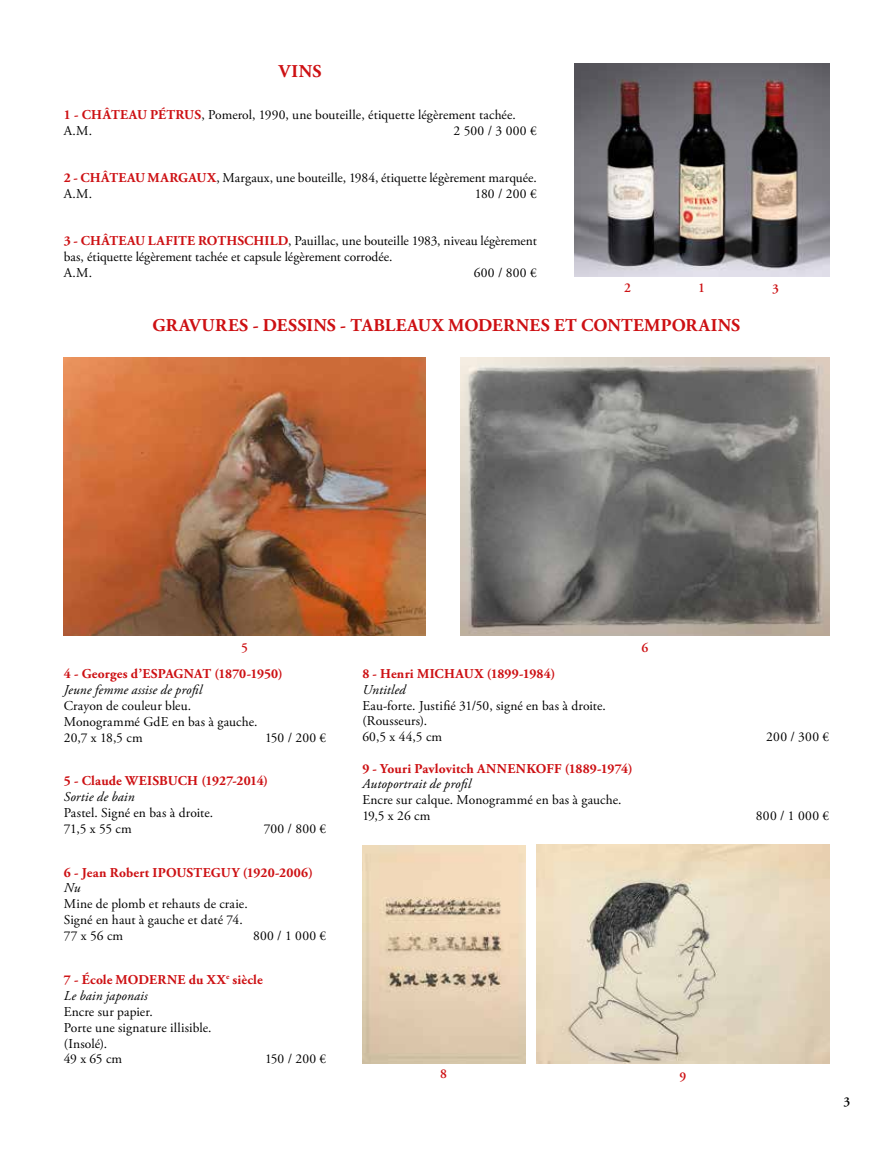
<style>
.page{position:relative;width:893px;height:1149px;background:#fff}
.page>*{position:absolute;margin:0;border:0;box-sizing:border-box;transform-origin:0 0}
.t1{font:700 18px "Adobe Garamond Pro";letter-spacing:.02em;color:#cd1013}
.t2{font:13.5px/15.9px "Adobe Garamond Pro";letter-spacing:.005em;color:#000}
.t3{font:700 13.5px/15.9px "Adobe Garamond Pro";letter-spacing:.015em;color:#cd1013}
.t4{font:italic 13.5px "Adobe Garamond Pro";letter-spacing:.01em;color:#000}
.t5{font:600 13.5px "Adobe Garamond Pro";color:#cd1013}
.t6{font:600 13.5px "Adobe Garamond Pro";color:#000}
.s1{font-weight:700;color:#cd1013}
.s2{font-weight:400;font-style:italic;color:#000}
</style>
<div class="page">
<img style="left:362px;top:845px;width:163px;height:218px">
<img style="left:64px;top:357px;width:361px;height:278px">
<img style="left:461px;top:357px;width:368px;height:278px">
<img style="left:537px;top:844px;width:292px;height:219px">
<img style="left:574px;top:64px;width:255px;height:212px">
<h1 class="t1" style="left:279px;top:61px;width:44px">VINS</h1>
<p class="t2" style="left:64px;top:107px;width:454px"><span class="s1">1 - CHÂTEAU PÉTRUS</span>, Pomerol, 1990, une bouteille, étiquette légèrement tachée.<br>A.M.</p>
<p class="t2" style="left:454px;top:123px;width:85px">2 500 / 3 000 €</p>
<p class="t2" style="left:64px;top:170px;width:474px"><span class="s1">2 - CHÂTEAU MARGAUX</span>, Margaux, une bouteille, 1984, étiquette légèrement marquée.<br>A.M.</p>
<p class="t2" style="left:475px;top:186px;width:63px">180 / 200 €</p>
<p class="t2" style="left:64px;top:233px;width:475px"><span class="s1">3 - CHÂTEAU LAFITE ROTHSCHILD</span>, Pauillac, une bouteille 1983, niveau légèrement bas, étiquette légèrement tachée et capsule légèrement corrodée.<br>A.M.</p>
<p class="t2" style="left:474px;top:265px;width:64px">600 / 800 €</p>
<p class="t5" style="left:624px;top:279px;width:8px">2</p>
<p class="t5" style="left:698px;top:279px;width:8px">1</p>
<p class="t5" style="left:772px;top:280px;width:8px">3</p>
<h1 class="t1" style="left:153px;top:315px;width:589px">GRAVURES - DESSINS - TABLEAUX MODERNES ET CONTEMPORAINS</h1>
<p class="t5" style="left:241px;top:640px;width:8px">5</p>
<p class="t5" style="left:641px;top:640px;width:8px">6</p>
<p class="t3" style="left:64px;top:666px;width:220px">4 - Georges d’ESPAGNAT (1870-1950)</p>
<p class="t4" style="left:64px;top:681px;width:140px">Jeune femme assise de profil</p>
<p class="t2" style="left:64px;top:698px;width:195px">Crayon de couleur bleu.<br>Monogrammé GdE en bas à gauche.<br>20,7 x 18,5 cm</p>
<p class="t2" style="left:265px;top:730px;width:63px">150 / 200 €</p>
<p class="t3" style="left:64px;top:773px;width:206px">5 - Claude WEISBUCH (1927-2014)</p>
<p class="t4" style="left:64px;top:788px;width:72px">Sortie de bain</p>
<p class="t2" style="left:64px;top:805px;width:151px">Pastel. Signé en bas à droite.<br>71,5 x 55 cm</p>
<p class="t2" style="left:264px;top:821px;width:64px">700 / 800 €</p>
<p class="t3" style="left:64px;top:864px;width:251px">6 - Jean Robert IPOUSTEGUY (1920-2006)</p>
<p class="t4" style="left:64px;top:879px;width:18px">Nu</p>
<p class="t2" style="left:64px;top:896px;width:185px">Mine de plomb et rehauts de craie.<br>Signé en haut à gauche et daté 74.<br>77 x 56 cm</p>
<p class="t2" style="left:253px;top:928px;width:75px">800 / 1 000 €</p>
<p class="t3" style="left:64px;top:971px;width:200px">7 - École MODERNE du XX<sup>e</sup> siècle<br><span class="s2">Le bain japonais</span></p>
<p class="t2" style="left:64px;top:1003px;width:149px">Encre sur papier.<br>Porte une signature illisible. (Insolé).<br>49 x 65 cm</p>
<p class="t2" style="left:265px;top:1051px;width:63px">150 / 200 €</p>
<p class="t3" style="left:362px;top:665px;width:195px">8 - Henri MICHAUX (1899-1984)</p>
<p class="t4" style="left:362px;top:681px;width:45px">Untitled</p>
<p class="t2" style="left:362px;top:697px;width:245px">Eau-forte. Justifié 31/50, signé en bas à droite. (Rousseurs).<br>60,5 x 44,5 cm</p>
<p class="t3" style="left:362px;top:760px;width:272px">9 - Youri Pavlovitch ANNENKOFF (1889-1974)</p>
<p class="t4" style="left:362px;top:775px;width:110px">Autoportrait de profil</p>
<p class="t2" style="left:362px;top:792px;width:261px">Encre sur calque. Monogrammé en bas à gauche.<br>19,5 x 26 cm</p>
<p class="t5" style="left:440px;top:1066px;width:8px">8</p>
<p class="t5" style="left:680px;top:1068px;width:8px">9</p>
<p class="t2" style="left:766px;top:729px;width:64px">200 / 300 €</p>
<p class="t2" style="left:756px;top:808px;width:75px">800 / 1 000 €</p>
<p class="t6" style="left:844px;top:1093px;width:8px">3</p>
</div>
